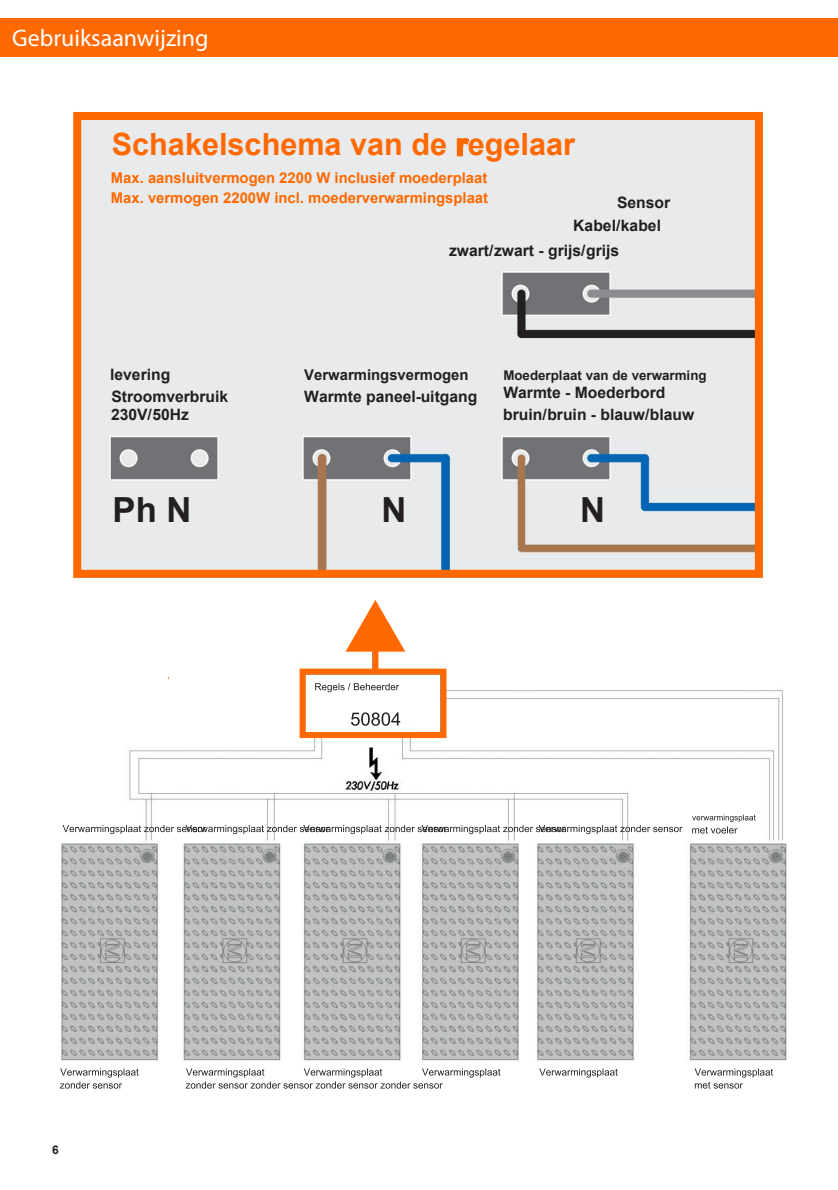
<style>
.page{position:relative;width:838px;height:1190px;background:#fff}
.page>*{position:absolute;margin:0;border:0;box-sizing:border-box;transform-origin:0 0}
.t1{font:700 34.6px "Arial";color:#231f20}
.t2{font:700 30.6px "Arial";color:#ff6900}
.t3{font:24px "Myriad Pro";color:#fff}
.t4{font:700 15.6px/22.6px "Arial";color:#231f20}
.t5{font:700 14.8px "Arial";color:#ff6900}
.t6{font:700 14.8px "Arial";color:#231f20}
.t7{font:700 13.4px "Arial";color:#231f20}
.t8{font:700 12px "Arial";color:#231f20}
.s1{color:#094f88}
</style>
<div class="page">
<img style="left:60px;top:112px;width:727px;height:977px">
<div style="left:372px;top:643px;width:6px;height:31px;background:#ff6900"></div>
<svg style="left:346px;top:600px;width:59px;height:52px"></svg>
<svg style="left:315px;top:683px;width:84px;height:9px"></svg>
<svg style="left:60px;top:1068px;width:79px;height:21px"></svg>
<svg style="left:539px;top:1068px;width:79px;height:10px"></svg>
<svg style="left:186px;top:1068px;width:315px;height:21px"></svg>
<svg style="left:692px;top:815px;width:64px;height:19px"></svg>
<svg style="left:695px;top:1068px;width:78px;height:21px"></svg>
<svg style="left:63px;top:825px;width:619px;height:9px"></svg>
<svg style="left:351px;top:712px;width:49px;height:14px"></svg>
<svg style="left:456px;top:137px;width:15px;height:20px"></svg>
<div style="left:0;top:18px;width:838px;height:39px;background:#ff6900"></div>
<div style="left:73px;top:112px;width:690px;height:466px;border:8px solid #ff6900"></div>
<div style="left:300px;top:669px;width:146px;height:69px;border:6px solid #ff6900"></div>
<h3 class="t3" style="left:12px;top:23px;width:198px">Gebruiksaanwijzing</h3>
<h2 class="t2" style="left:112px;top:123px;width:465px">Schakelschema van de <span class="s1">r</span> egelaar</h2>
<p class="t5" style="left:111px;top:168px;width:378px">Max. aansluitvermogen 2200 W inclusief moederplaat</p>
<p class="t5" style="left:111px;top:187px;width:379px">Max. vermogen 2200W incl. moederverwarmingsplaat</p>
<p class="t4" style="left:617px;top:192px;width:55px">Sensor</p>
<p class="t4" style="left:573px;top:214px;width:89px">Kabel/kabel</p>
<p class="t4" style="left:110px;top:364px;width:120px;line-height:21.6px">levering<br>Stroomverbruik</p>
<p class="t4" style="left:111px;top:404px;width:80px">230V/50Hz</p>
<p class="t4" style="left:449px;top:240px;width:172px">zwart/zwart - grijs/grijs</p>
<p class="t6" style="left:304px;top:364px;width:166px">Verwarmingsvermogen</p>
<p class="t4" style="left:304px;top:385px;width:175px">Warmte paneel-uitgang</p>
<p class="t7" style="left:503px;top:366px;width:205px">Moederplaat van de verwarming</p>
<p class="t4" style="left:503px;top:381px;width:193px">Warmte - Moederbord bruin/bruin - blauw/blauw</p>
<h1 class="t1" style="left:113px;top:486px;width:80px">Ph N</h1>
<h1 class="t1" style="left:381px;top:486px;width:26px">N</h1>
<h1 class="t1" style="left:580px;top:486px;width:26px">N</h1>
<p class="t8" style="left:52px;top:1141px;width:8px">6</p>
</div>
